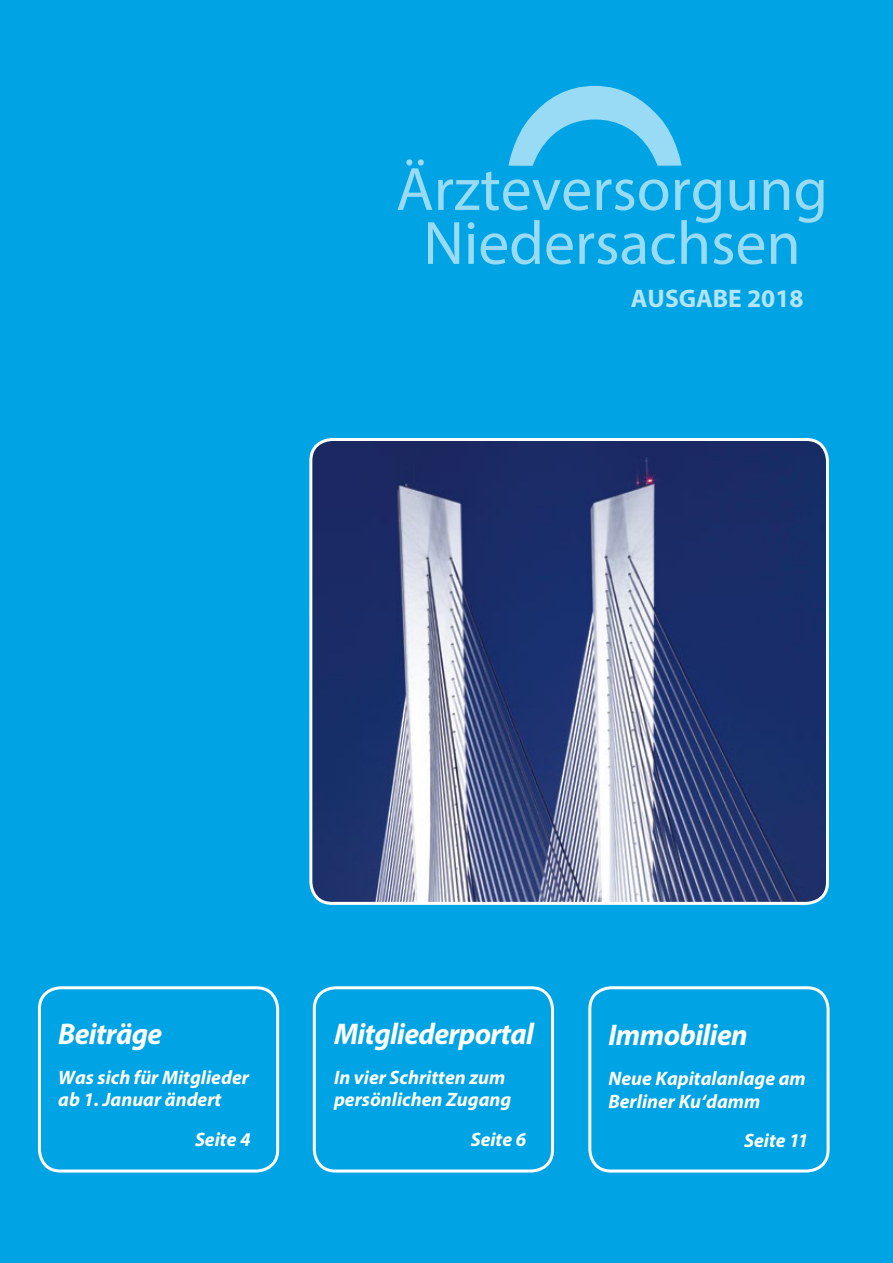
<style>
.page{position:relative;width:893px;height:1263px;background:#00a4e4}
.page>*{position:absolute;margin:0;border:0;box-sizing:border-box;transform-origin:0 0}
.t1{font:61.65px/54px "Myriad Pro";color:#99dbf4;text-align:center}
.t2{font:italic 700 30px "Myriad Pro";letter-spacing:-.02em;color:#fff}
.t3{font:700 25.5px "Myriad Pro";color:#b3e4f7}
.t4{font:italic 700 19.5px/22.5px "Myriad Pro";color:#fff}
</style>
<div class="page">
<svg style="left:508px;top:86px;width:174px;height:80px"></svg>
<div style="left:588px;top:986px;width:242px;height:186px;border:3px solid #fff;border-radius:21px"></div>
<div style="left:313px;top:986px;width:241px;height:186px;border:3px solid #fff;border-radius:21px"></div>
<div style="left:38px;top:986px;width:241px;height:186px;border:3px solid #fff;border-radius:21px"></div>
<img style="left:313px;top:440px;width:513px;height:462px">
<div style="left:309px;top:438px;width:520px;height:467px;border:3px solid #fff;border-radius:21px"></div>
<h1 class="t1" style="left:396px;top:161px;width:433px">Ärzteversorgung<br>Niedersachsen</h1>
<h3 class="t3" style="left:631px;top:282px;width:174px">AUSGABE 2018</h3>
<h2 class="t2" style="left:58px;top:1015px;width:106px">Beiträge</h2>
<p class="t4" style="left:58px;top:1065px;width:192px">Was sich für Mitglieder ab 1. Januar ändert</p>
<p class="t4" style="left:195px;top:1127px;width:57px">Seite 4</p>
<h2 class="t2" style="left:334px;top:1015px;width:201px">Mitgliederportal</h2>
<p class="t4" style="left:334px;top:1065px;width:179px">In vier Schritten zum persönlichen Zugang</p>
<p class="t4" style="left:471px;top:1127px;width:57px">Seite 6</p>
<h2 class="t2" style="left:608px;top:1016px;width:141px">Immobilien</h2>
<p class="t4" style="left:608px;top:1066px;width:199px">Neue Kapitalanlage am<br>Berliner Ku‘damm</p>
<p class="t4" style="left:744px;top:1128px;width:66px">Seite 11</p>
</div>
